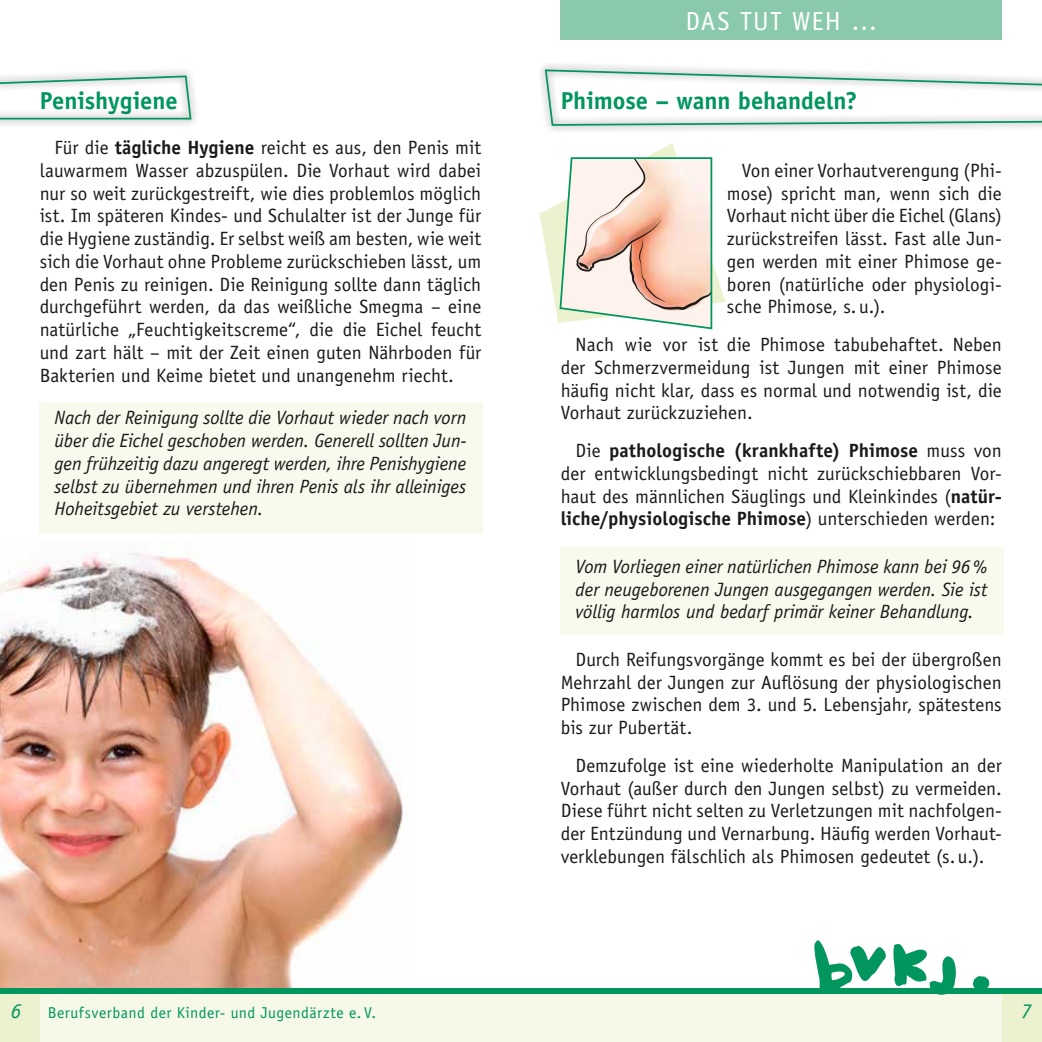
<style>
.page{position:relative;width:1042px;height:1042px;background:#fff}
.page>*{position:absolute;margin:0;border:0;box-sizing:border-box;transform-origin:0 0}
.t1{font:26.25px "Officina Sans";letter-spacing:.045em;color:#fff}
.t2{font:700 24.5px "Officina Sans";color:#00965e}
.t3{font:italic 21px "Officina Sans";color:#00965e}
.t4{font:19.25px/22.8px "Officina Sans";color:#1a1a18;text-align:justify}
.t5{font:italic 19.25px/22.8px "Officina Sans";letter-spacing:-.005em;color:#1a1a18;text-align:justify}
.t6{font:15.75px "Officina Sans";letter-spacing:.03em;color:#00965e}
.s1{font-weight:700}
</style>
<div class="page">
<div style="left:521px;top:988px;width:521px;height:54px;background:#f6f8e8"></div>
<div style="left:1002px;top:990px;width:40px;height:52px;background:#ecf2d0"></div>
<svg style="left:812px;top:940px;width:144px;height:55px"></svg>
<svg style="left:973px;top:976px;width:17px;height:12px"></svg>
<div style="left:521px;top:988px;width:521px;height:5px;background:#00965e"></div>
<div style="left:40px;top:402px;width:443px;height:132px;background:#f8faed"></div>
<img style="left:0;top:552px;width:403px;height:436px">
<div style="left:561px;top:547px;width:443px;height:88px;background:#f8faed"></div>
<div style="left:0;top:988px;width:521px;height:54px;background:#f6f8e8"></div>
<div style="left:0;top:990px;width:40px;height:52px;background:#ecf2d0"></div>
<div style="left:0;top:988px;width:521px;height:5px;background:#00965e"></div>
<div style="left:561px;top:0;width:441px;height:40px;background:#8bc9ad"></div>
<div style="left:537px;top:61px;width:505px;height:73px;background:#1a1a18;opacity:.75"></div>
<svg style="left:544px;top:68px;width:498px;height:59px"></svg>
<svg style="left:539px;top:143px;width:186px;height:187px"></svg>
<div style="left:0;top:68px;width:200px;height:60px;background:#1a1a18;opacity:.75"></div>
<svg style="left:0;top:75px;width:192px;height:45px"></svg>
<p class="t2" style="left:40px;top:85px;width:140px">Penishygiene</p>
<p class="t4" style="left:40px;top:136px;width:443px;text-indent:15px">Für die <span class="s1">tägliche Hygiene</span> reicht es aus, den Penis mit lauwarmem Wasser abzuspülen. Die Vorhaut wird dabei nur so weit zurückgestreift, wie dies problemlos möglich ist. Im späteren Kindes- und Schulalter ist der Junge für die Hygiene zuständig. Er selbst weiß am besten, wie weit sich die Vorhaut ohne Probleme zurückschieben lässt, um den Penis zu reinigen. Die Reinigung sollte dann täglich durchgeführt werden, da das weißliche Smegma – eine natürliche „Feuchtigkeitscreme“, die die Eichel feucht und zart hält – mit der Zeit einen guten Nährboden für Bakterien und Keime bietet und unangenehm riecht.</p>
<p class="t5" style="left:55px;top:406px;width:413px">Nach der Reinigung sollte die Vorhaut wieder nach vorn über die Eichel geschoben werden. Generell sollten Jun&shy;gen frühzeitig dazu angeregt werden, ihre Penishygiene selbst zu übernehmen und ihren Penis als ihr alleiniges Hoheitsgebiet zu verstehen.</p>
<h1 class="t1" style="left:685px;top:6px;width:193px">Das tut weh …</h1>
<p class="t2" style="left:561px;top:85px;width:298px">Phimose – wann behandeln?</p>
<p class="t4" style="left:727px;top:159px;width:276px;text-indent:15px">Von einer Vorhautverengung (Phi&shy;mose) spricht man, wenn sich die Vorhaut nicht über die Eichel (Glans) zurückstreifen lässt. Fast alle Jun&shy;gen werden mit einer Phimose ge&shy;boren (natürliche oder physiologi&shy;sche Phimose, s.u.).</p>
<p class="t4" style="left:561px;top:333px;width:443px;text-indent:15px">Nach wie vor ist die Phimose tabubehaftet. Neben der Schmerzvermeidung ist Jungen mit einer Phimose häufig nicht klar, dass es normal und notwendig ist, die Vorhaut zurückzuziehen.</p>
<p class="t4" style="left:561px;top:439px;width:443px;text-indent:15px">Die <span class="s1">pathologische (krankhafte) Phimose</span> muss von der entwicklungsbedingt nicht zurückschiebbaren Vor&shy;haut des männlichen Säuglings und Kleinkindes (<span class="s1">natür&shy;liche/physiologische Phimose</span>) unterschieden werden:</p>
<p class="t5" style="left:575px;top:555px;width:413px">Vom Vorliegen einer natürlichen Phimose kann bei 96% der neugeborenen Jungen ausgegangen werden. Sie ist völlig harmlos und bedarf primär keiner Behandlung.</p>
<p class="t4" style="left:561px;top:648px;width:443px;text-indent:15px">Durch Reifungsvorgänge kommt es bei der übergroßen Mehrzahl der Jungen zur Auflösung der physiologischen Phimose zwischen dem 3. und 5. Lebensjahr, spätestens bis zur Pubertät.</p>
<p class="t4" style="left:561px;top:754px;width:443px;text-indent:15px">Demzufolge ist eine wiederholte Manipulation an der Vorhaut (außer durch den Jungen selbst) zu vermeiden.<br>Diese führt nicht selten zu Verletzungen mit nachfolgen&shy;der Entzündung und Vernarbung. Häufig werden Vorhaut&shy;verklebungen fälschlich als Phimosen gedeutet (s.u.).</p>
<p class="t3" style="left:11px;top:998px;width:12px">6</p>
<p class="t6" style="left:48px;top:1003px;width:330px">Berufsverband der Kinder- und Jugendärzte e. V.</p>
<p class="t3" style="left:1021px;top:998px;width:12px">7</p>
</div>
